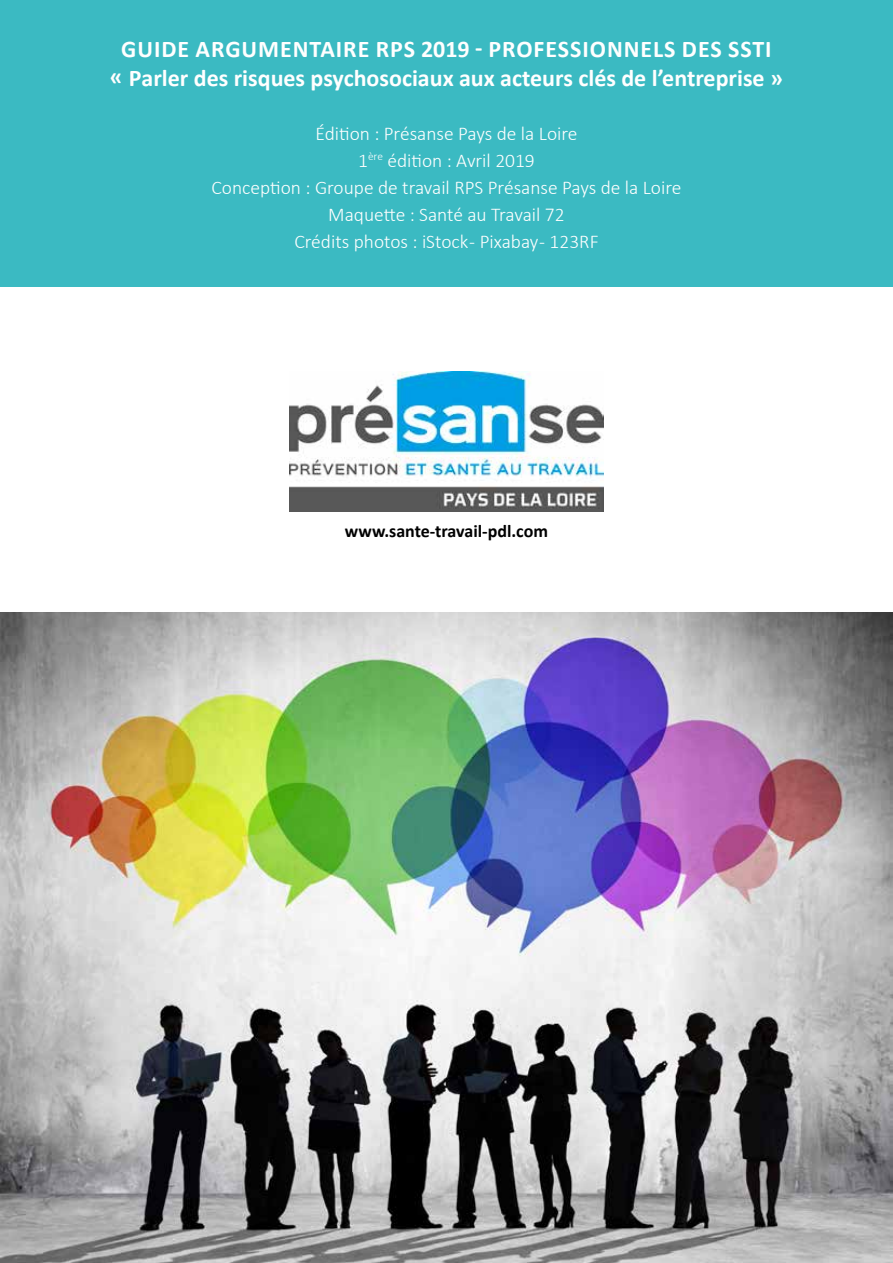
<style>
.page{position:relative;width:893px;height:1263px;background:#fff}
.page>*{position:absolute;margin:0;border:0;box-sizing:border-box;transform-origin:0 0}
.t1{font:700 24px/28.8px "Calibri";letter-spacing:.04em;color:#fff;text-align:center}
.t2{font:300 19.5px/27px "Calibri";color:#fff;text-align:center}
.t3{font:700 18px "Calibri";color:#000}
</style>
<div class="page">
<img style="left:0;top:612px;width:893px;height:651px">
<img style="left:289px;top:371px;width:315px;height:141px">
<div style="left:0;top:0;width:893px;height:286px;background:#3bbac2"></div>
<p class="t1" style="left:110px;top:34px;width:675px">GUIDE ARGUMENTAIRE RPS 2019 - PROFESSIONNELS DES SSTI<br>« Parler des risques psychosociaux aux acteurs clés de l’entreprise »</p>
<p class="t2" style="left:212px;top:119px;width:471px">Édition : Présanse Pays de la Loire<br>1<sup>ère</sup> édition : Avril 2019<br>Conception : Groupe de travail RPS Présanse Pays de la Loire Maquette : Santé au Travail 72<br>Crédits photos : iStock- Pixabay- 123RF</p>
<p class="t3" style="left:345px;top:518px;width:205px">www.sante-travail-pdl.com</p>
</div>
